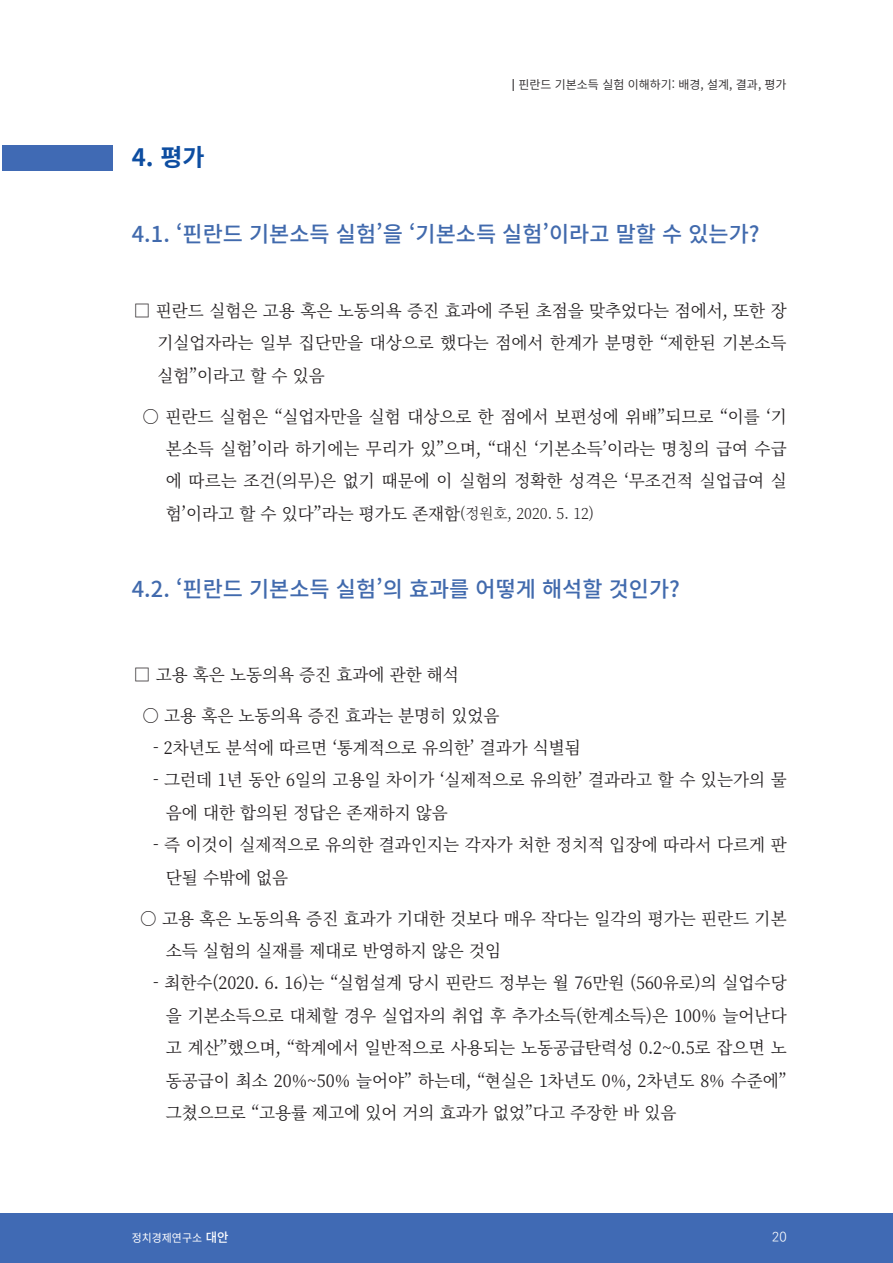
<style>
.page{position:relative;width:893px;height:1263px;background:#fff}
.page>*{position:absolute;margin:0;border:0;box-sizing:border-box;transform-origin:0 0}
.본문{font:700 24px "Noto Sans CJ Kkr";color:#0d4da1}
.본문-2{font:500 21.9px "Noto Sans CJ Kkr";color:#416aad}
.본문-3{font:17.1px/32.4px "Noto Serif CJ Kkr";color:#231f20;text-align:justify}
.t1{font:300 12.75px "Ko Pub Dotum";color:#fff}
.t2{font:600 12px "Noto Sans CJ Kkr";color:#282526}
.t3{font:11.25px "Noto Sans CJ Kkr";color:#fff}
.s1{font-weight:700;font-size:10.5px}
.s2{font-weight:300;font-size:15px}
.s3{font-weight:500;font-size:12.75px}
</style>
<div class="page">
<div style="left:0;top:1213px;width:893px;height:50px;background:#406ab4"></div>
<div style="left:2px;top:145px;width:111px;height:26px;background:#406ab4"></div>
<p class="본문" style="left:132px;top:143px;width:74px">4. 평가</p>
<p class="t2" style="left:512px;top:77px;width:276px"><span class="s1">|</span> 핀란드 기본소득 실험 이해하기: 배경, 설계, 결과, 평가</p>
<p class="본문-2" style="left:132px;top:221px;width:629px">4.1. ‘핀란드 기본소득 실험’을 ‘기본소득 실험’이라고 말할 수 있는가?</p>
<p class="본문-3" style="left:157px;top:295px;width:631px;text-indent:-23px">□ 핀란드 실험은 고용 혹은 노동의욕 증진 효과에 주된 초점을 맞추었다는 점에서, 또한 장 기실업자라는 일부 집단만을 대상으로 했다는 점에서 한계가 분명한 “제한된 기본소득 실험”이라고 할 수 있음</p>
<p class="본문-3" style="left:166px;top:400px;width:622px;text-indent:-23px">○ 핀란드 실험은 “실업자만을 실험 대상으로 한 점에서 보편성에 위배”되므로 “이를 ‘기 본소득 실험’이라 하기에는 무리가 있”으며, “대신 ‘기본소득’이라는 명칭의 급여 수급 에 따르는 조건(의무)은 없기 때문에 이 실험의 정확한 성격은 ‘무조건적 실업급여 실 험’이라고 할 수 있다”라는 평가도 존재함<span class="s2">(정원호, 2020. 5. 12)</span></p>
<p class="본문-2" style="left:132px;top:577px;width:550px">4.2. ‘핀란드 기본소득 실험’의 효과를 어떻게 해석할 것인가?</p>
<p class="본문-3" style="left:134px;top:659px;width:326px">□ 고용 혹은 노동의욕 증진 효과에 관한 해석</p>
<p class="본문-3" style="left:142px;top:699px;width:359px">○ 고용 혹은 노동의욕 증진 효과는 분명히 있었음</p>
<p class="본문-3" style="left:153px;top:732px;width:429px">- 2차년도 분석에 따르면 ‘통계적으로 유의한’ 결과가 식별됨</p>
<p class="본문-3" style="left:166px;top:764px;width:622px;text-indent:-13px">- 그런데 1년 동안 6일의 고용일 차이가 ‘실제적으로 유의한’ 결과라고 할 수 있는가의 물 음에 대한 합의된 정답은 존재하지 않음</p>
<p class="본문-3" style="left:166px;top:829px;width:622px;text-indent:-13px">- 즉 이것이 실제적으로 유의한 결과인지는 각자가 처한 정치적 입장에 따라서 다르게 판 단될 수밖에 없음</p>
<p class="본문-3" style="left:166px;top:902px;width:622px;text-indent:-26px">○ 고용 혹은 노동의욕 증진 효과가 기대한 것보다 매우 작다는 일각의 평가는 핀란드 기본 소득 실험의 실재를 제대로 반영하지 않은 것임</p>
<p class="본문-3" style="left:166px;top:967px;width:622px;text-indent:-13px">- 최한수(2020. 6. 16)는 “실험설계 당시 핀란드 정부는 월 76만원 (560유로)의 실업수당 을 기본소득으로 대체할 경우 실업자의 취업 후 추가소득(한계소득)은 100% 늘어난다 고 계산”했으며, “학계에서 일반적으로 사용되는 노동공급탄력성 0.2~0.5로 잡으면 노 동공급이 최소 20%~50% 늘어야” 하는데, “현실은 1차년도 0%, 2차년도 8% 수준에” 그쳤으므로 “고용률 제고에 있어 거의 효과가 없었”다고 주장한 바 있음</p>
<p class="t3" style="left:132px;top:1231px;width:98px">정치경제연구소 <span class="s3">대안</span></p>
<p class="t1" style="left:772px;top:1231px;width:16px">20</p>
</div>
